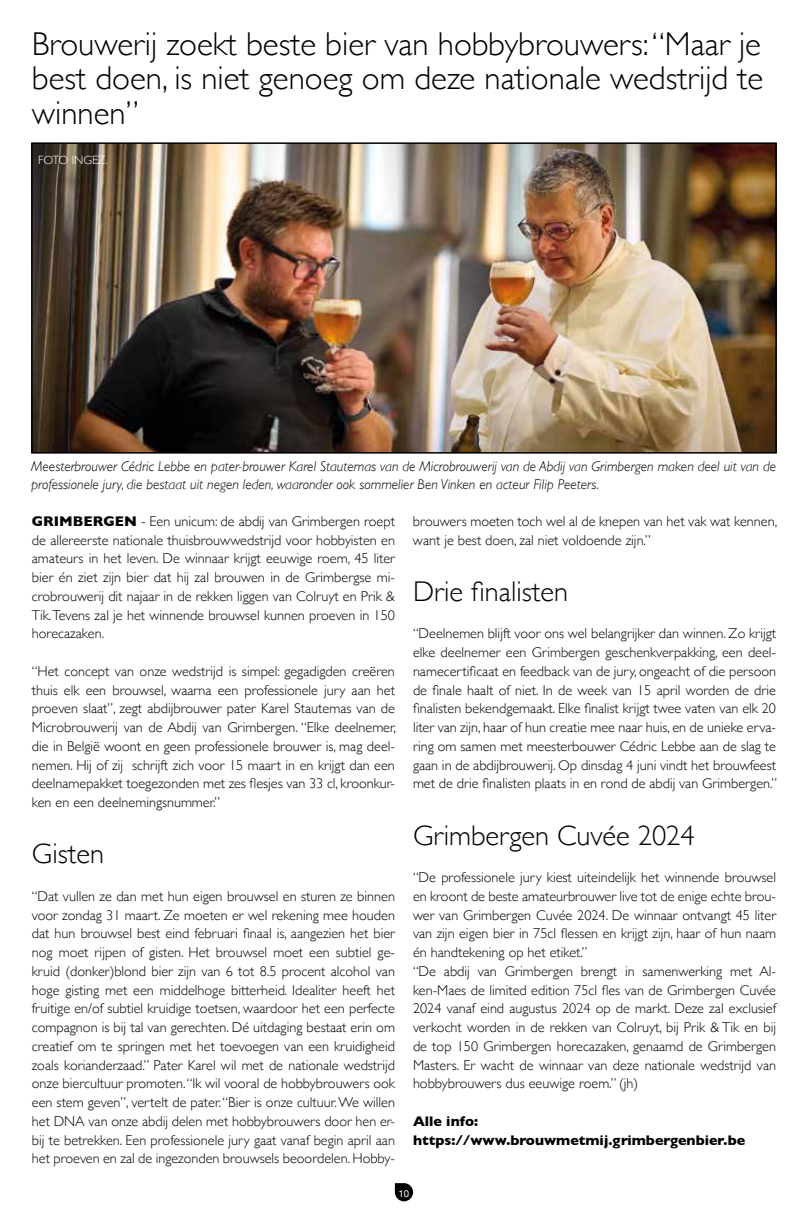
<style>
.page{position:relative;width:808px;height:1212px;background:#fff}
.page>*{position:absolute;margin:0;border:0;box-sizing:border-box;transform-origin:0 0}
.t1{font:300 33px/34.5px "Gill Sans";color:#000;text-align:justify}
.t2{font:300 28.5px "Gill Sans";color:#000}
.t3{font:300 14.25px/18.8px "Gill Sans";color:#000;text-align:justify}
.t4{font:italic 300 14.25px/18.8px "Gill Sans";color:#000}
.t5{font:700 14.25px/18.8px "Gill Sans";color:#000}
.t6{font:300 12px "Gill Sans";color:#fff}
.t7{font:9.6px "Helvetica Neue";color:#fff}
.s1{font-weight:700}
</style>
<div class="page">
<svg style="left:395px;top:1183px;width:18px;height:18px"></svg>
<img style="left:34px;top:145px;width:740px;height:306px">
<div style="left:31px;top:142px;width:746px;height:312px;border:2px solid #000"></div>
<h1 class="t1" style="left:32px;top:25px;width:733px">Brouwerij zoekt beste bier van hobbybrouwers: “Maar je best doen, is niet genoeg om deze nationale wedstrijd te winnen”</h1>
<p class="t6" style="left:38px;top:151px;width:71px">FOTO INGEZ.</p>
<p class="t4" style="left:31px;top:456px;width:746px">Meesterbrouwer Cédric Lebbe en pater-brouwer Karel Stautemas van de Microbrouwerij van de Abdij van Grimbergen maken deel uit van de professionele jury, die bestaat uit negen leden, waaronder ook sommelier Ben Vinken en acteur Filip Peeters.</p>
<p class="t3" style="left:32px;top:511px;width:365px"><span class="s1">GRIMBERGEN</span> - Een unicum: de abdij van Grimbergen roept de allereerste nationale thuisbrouwwedstrijd voor hobbyisten en amateurs in het leven. De winnaar krijgt eeuwige roem, 45 liter bier én ziet zijn bier dat hij zal brouwen in de Grimbergse mi&shy;crobrouwerij dit najaar in de rekken liggen van Colruyt en Prik &amp; Tik. Tevens zal je het winnende brouwsel kunnen proeven in 150 horecazaken.</p>
<p class="t3" style="left:32px;top:661px;width:366px">“Het concept van onze wedstrijd is simpel: gegadigden creëren thuis elk een brouwsel, waarna een professionele jury aan het proeven slaat”, zegt abdijbrouwer pater Karel Stautemas van de Microbrouwerij van de Abdij van Grimbergen. “Elke deelnemer, die in België woont en geen professionele brouwer is, mag deel&shy;nemen. Hij of zij schrijft zich voor 15 maart in en krijgt dan een deelnamepakket toegezonden met zes flesjes van 33 cl, kroonkur&shy;ken en een deelnemingsnummer.”</p>
<h2 class="t2" style="left:32px;top:831px;width:74px">Gisten</h2>
<p class="t3" style="left:32px;top:886px;width:365px">“Dat vullen ze dan met hun eigen brouwsel en sturen ze binnen voor zondag 31 maart. Ze moeten er wel rekening mee houden dat hun brouwsel best eind februari finaal is, aangezien het bier nog moet rijpen of gisten. Het brouwsel moet een subtiel ge&shy;kruid (donker)blond bier zijn van 6 tot 8.5 procent alcohol van hoge gisting met een middelhoge bitterheid. Idealiter heeft het fruitige en/of subtiel kruidige toetsen, waardoor het een perfecte compagnon is bij tal van gerechten. Dé uitdaging bestaat erin om creatief om te springen met het toevoegen van een kruidigheid zoals korianderzaad.” Pater Karel wil met de nationale wedstrijd onze biercultuur promoten. “Ik wil vooral de hobbybrouwers ook een stem geven”, vertelt de pater. “Bier is onze cultuur. We willen het DNA van onze abdij delen met hobbybrouwers door hen er&shy;bij te betrekken. Een professionele jury gaat vanaf begin april aan het proeven en zal de ingezonden brouwsels beoordelen. Hobby-</p>
<p class="t3" style="left:413px;top:511px;width:366px">brouwers moeten toch wel al de knepen van het vak wat kennen, want je best doen, zal niet voldoende zijn.”</p>
<h2 class="t2" style="left:413px;top:569px;width:157px">Drie finalisten</h2>
<p class="t3" style="left:413px;top:624px;width:366px">“Deelnemen blijft voor ons wel belangrijker dan winnen. Zo krijgt elke deelnemer een Grimbergen geschenkverpakking, een deel&shy;namecertificaat en feedback van de jury, ongeacht of die persoon de finale haalt of niet. In de week van 15 april worden de drie finalisten bekendgemaakt. Elke finalist krijgt twee vaten van elk 20 liter van zijn, haar of hun creatie mee naar huis, en de unieke erva&shy;ring om samen met meesterbouwer Cédric Lebbe aan de slag te gaan in de abdijbrouwerij. Op dinsdag 4 juni vindt het brouwfeest met de drie finalisten plaats in en rond de abdij van Grimbergen.”</p>
<h2 class="t2" style="left:413px;top:813px;width:283px">Grimbergen Cuvée 2024</h2>
<p class="t3" style="left:413px;top:867px;width:365px;text-align:left">“De professionele jury kiest uiteindelijk het winnende brouwsel en kroont de beste amateurbrouwer live tot de enige echte brou&shy;wer van Grimbergen Cuvée 2024. De winnaar ontvangt 45 liter van zijn eigen bier in 75cl flessen en krijgt zijn, haar of hun naam én handtekening op het etiket.”<br>“De abdij van Grimbergen brengt in samenwerking met Al&shy;ken-Maes de limited edition 75cl fles van de Grimbergen Cuvée 2024 vanaf eind augustus 2024 op de markt. Deze zal exclusief verkocht worden in de rekken van Colruyt, bij Prik &amp; Tik en bij de top 150 Grimbergen horecazaken, genaamd de Grimbergen Masters. Er wacht de winnaar van deze nationale wedstrijd van hobbybrouwers dus eeuwige roem.” (jh)</p>
<p class="t5" style="left:413px;top:1111px;width:334px">Alle info: https://www.brouwmetmij.grimbergenbier.be</p>
<p class="t7" style="left:399px;top:1186px;width:12px">10</p>
</div>
